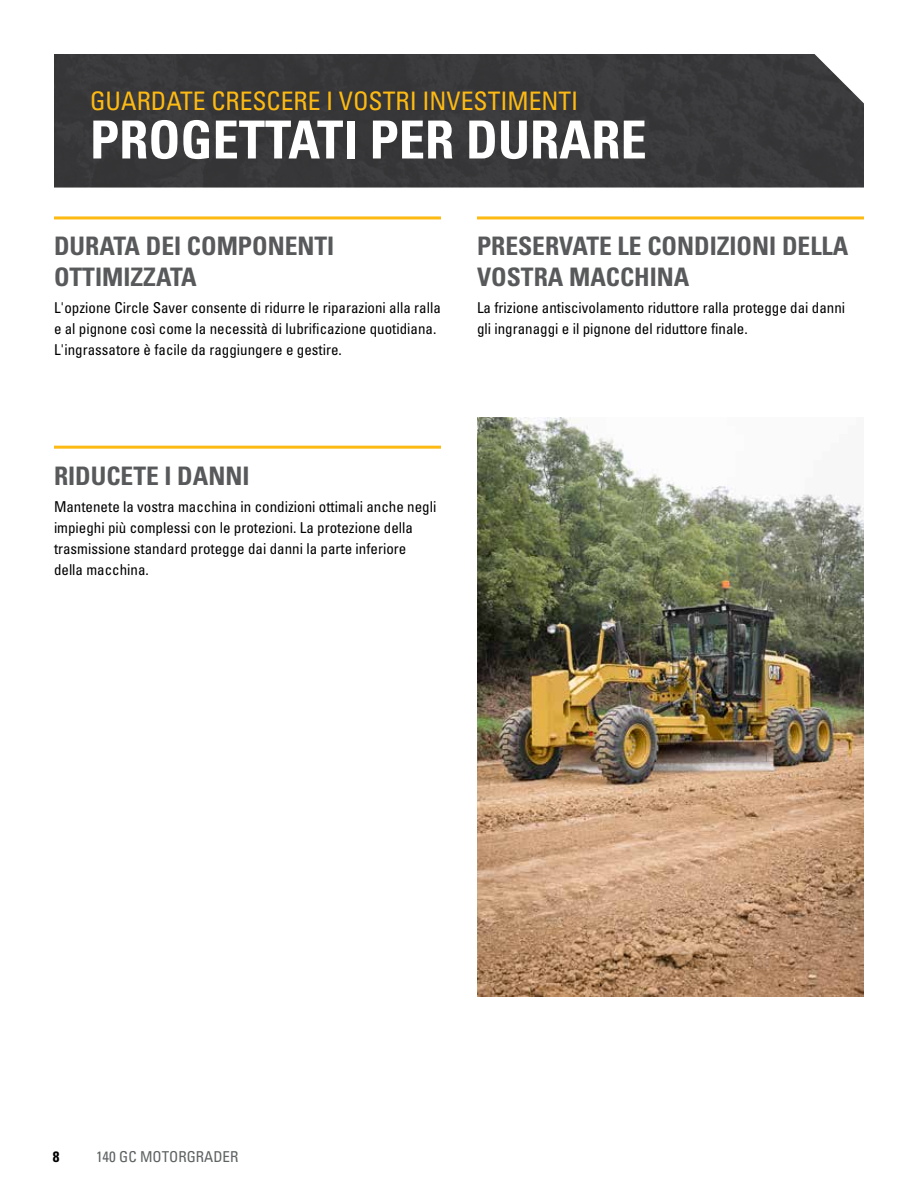
<style>
.page{position:relative;width:918px;height:1188px;background:#fff}
.page>*{position:absolute;margin:0;border:0;box-sizing:border-box;transform-origin:0 0}
.Headline_large_white{font:700 condensed 52.5px "Univers LT Std";color:#fff}
.Benefit_subhead_gray_with_yellow_rule_ab{font:700 condensed 25.5px/30.6px "Univers LT Std";color:#58595b}
.Subhead_small_yellow{font:condensed 25.5px "Univers LT Std";color:#fdba12}
.Body_copy{font:condensed 15px/21px "Univers LT Std";color:#000}
.t1{font:condensed 15px "Univers LT Std";color:#5e6263}
.t2{font:700 condensed 15px "Univers LT Std";color:#000}
</style>
<div class="page">
<img style="left:477px;top:417px;width:387px;height:580px">
<div style="left:54px;top:54px;width:810px;height:134px;background:#383739"></div>
<hr style="left:54px;top:216px;width:387px;height:3px;background:#fdba12">
<hr style="left:54px;top:446px;width:387px;height:3px;background:#fdba12">
<hr style="left:477px;top:216px;width:387px;height:3px;background:#fdba12">
<p class="Subhead_small_yellow" style="left:90px;top:85px;width:490px">GUARDATE CRESCERE I VOSTRI INVESTIMENTI</p>
<p class="Headline_large_white" style="left:90px;top:108px;width:558px">PROGETTATI PER DURARE</p>
<p class="Benefit_subhead_gray_with_yellow_rule_ab" style="left:54px;top:231px;width:282px">DURATA DEI COMPONENTI<br>OTTIMIZZATA</p>
<p class="Body_copy" style="left:54px;top:297px;width:388px">L'opzione Circle Saver consente di ridurre le riparazioni alla ralla e al pignone così come la necessità di lubrificazione quotidiana.<br>L'ingrassatore è facile da raggiungere e gestire.</p>
<p class="Benefit_subhead_gray_with_yellow_rule_ab" style="left:477px;top:231px;width:373px">PRESERVATE LE CONDIZIONI DELLA<br>VOSTRA MACCHINA</p>
<p class="Body_copy" style="left:477px;top:297px;width:370px">La frizione antiscivolamento riduttore ralla protegge dai danni gli ingranaggi e il pignone del riduttore finale.</p>
<p class="Benefit_subhead_gray_with_yellow_rule_ab" style="left:54px;top:460px;width:197px">RIDUCETE I DANNI</p>
<p class="Body_copy" style="left:54px;top:496px;width:384px">Mantenete la vostra macchina in condizioni ottimali anche negli impieghi più complessi con le protezioni. La protezione della trasmissione standard protegge dai danni la parte inferiore della macchina.</p>
<p class="t2" style="left:53px;top:1147px;width:8px">8</p>
<p class="t1" style="left:96px;top:1147px;width:144px">140 GC MOTORGRADER</p>
</div>
